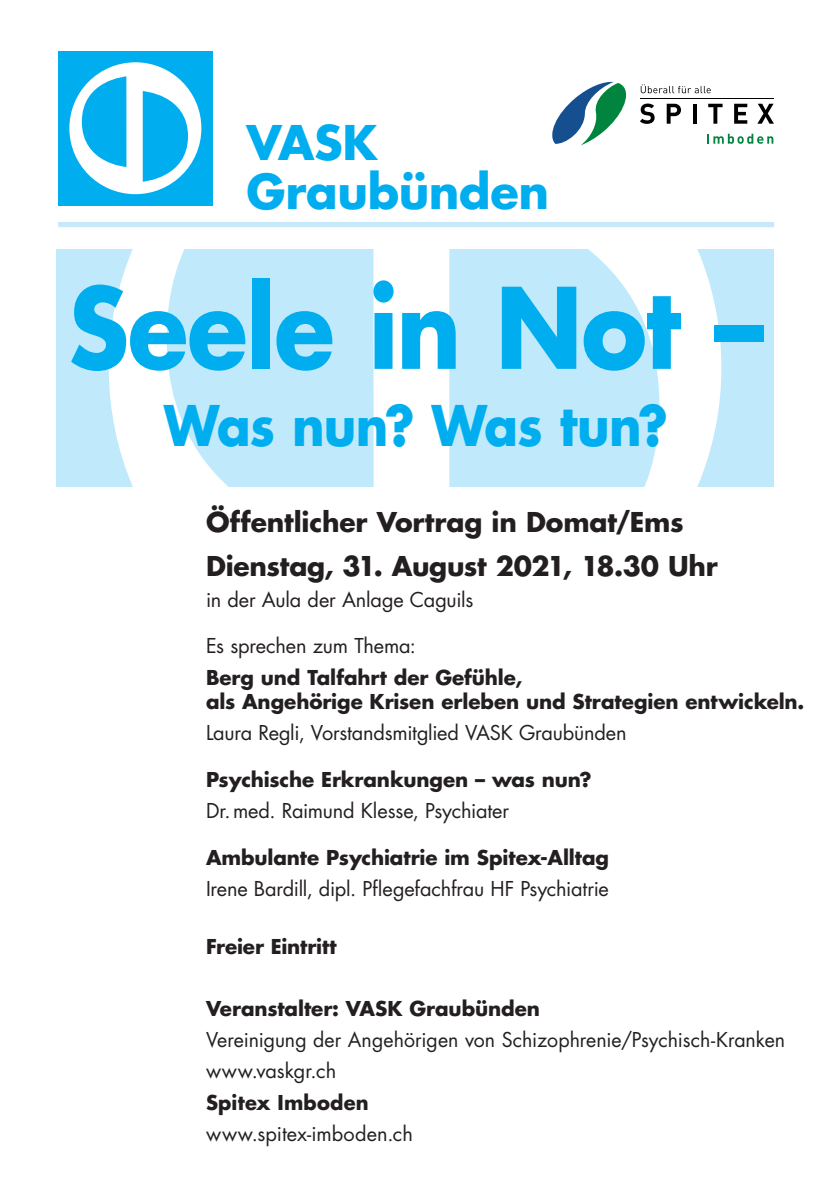
<style>
.page{position:relative;width:840px;height:1191px;background:#fff}
.page>*{position:absolute;margin:0;border:0;box-sizing:border-box;transform-origin:0 0}
.t1{font:700 109px "Futura Std";letter-spacing:-.015em;color:#00aeef;scale:.91 1}
.t2{font:700 54.4px "Futura Std";letter-spacing:-.02em;color:#00aeef;scale:.91 1}
.t3{font:700 46.4px/49.2px "Futura Std";letter-spacing:-.01em;color:#00aeef}
.t4{font:700 26.6px/43.2px "Futura Std";letter-spacing:-.01em;color:#231f20}
.t5{font:20px/31.4px "Futura Std";letter-spacing:-.005em;color:#231f20}
.t6{font:700 20px/24px "Futura Std";letter-spacing:-.005em;color:#231f20}
</style>
<div class="page">
<div style="left:57px;top:249px;width:716px;height:237px;background:#c0eafb"></div>
<svg style="left:109px;top:249px;width:612px;height:237px;fill:#fff"></svg>
<svg style="left:167px;top:249px;width:206px;height:237px"></svg>
<svg style="left:449px;top:249px;width:210px;height:237px"></svg>
<div style="left:58px;top:51px;width:154px;height:154px;background:#00aeef"></div>
<div style="left:69px;top:62px;width:132px;height:132px;background:#fff;border-radius:50%"></div>
<svg style="left:82px;top:76px;width:44px;height:91px"></svg>
<svg style="left:143px;top:91px;width:45px;height:91px"></svg>
<div style="left:58px;top:222px;width:715px;height:5px;background:#c6eafa"></div>
<svg style="left:707px;top:134px;width:66px;height:10px"></svg>
<svg style="left:552px;top:82px;width:74px;height:63px"></svg>
<svg style="left:640px;top:104px;width:14px;height:20px"></svg>
<svg style="left:666px;top:104px;width:14px;height:20px"></svg>
<svg style="left:693px;top:104px;width:3px;height:20px"></svg>
<svg style="left:708px;top:104px;width:14px;height:20px"></svg>
<svg style="left:734px;top:104px;width:12px;height:20px"></svg>
<svg style="left:757px;top:104px;width:16px;height:20px"></svg>
<hr style="left:640px;top:98px;width:133px;height:1px;background:#000">
<svg style="left:640px;top:84px;width:70px;height:9px"></svg>
<h3 class="t3" style="left:246px;top:117px;width:304px">VASK<br>Graubünden</h3>
<h1 class="t1" style="left:68px;top:255px;width:766px">Seele in Not –</h1>
<h2 class="t2" style="left:164px;top:390px;width:555px">Was nun? Was tun?</h2>
<h3 class="t4" style="left:206px;top:500px;width:513px">Öffentlicher Vortrag in Domat/Ems<br>Dienstag, 31. August 2021, 18.30 Uhr</h3>
<p class="t5" style="left:206px;top:584px;width:269px">in der Aula der Anlage Caguils</p>
<p class="t5" style="left:206px;top:630px;width:211px">Es sprechen zum Thema:</p>
<p class="t6" style="left:206px;top:665px;width:599px">Berg und Talfahrt der Gefühle,<br>als Angehörige Krisen erleben und Strategien entwickeln.</p>
<p class="t5" style="left:206px;top:717px;width:422px">Laura Regli, Vorstandsmitglied VASK Graubünden</p>
<p class="t6" style="left:206px;top:767px;width:387px">Psychische Erkrankungen – was nun?</p>
<p class="t5" style="left:206px;top:795px;width:304px">Dr.med. Raimund Klesse, Psychiater</p>
<p class="t6" style="left:206px;top:845px;width:404px">Ambulante Psychiatrie im Spitex-Alltag</p>
<p class="t5" style="left:206px;top:873px;width:404px">Irene Bardill, dipl. Pflegefachfrau HF Psychiatrie</p>
<p class="t6" style="left:206px;top:934px;width:132px">Freier Eintritt</p>
<p class="t6" style="left:206px;top:995px;width:335px">Veranstalter: VASK Graubünden</p>
<p class="t5" style="left:206px;top:1024px;width:580px">Vereinigung der Angehörigen von Schizophrenie/Psychisch-Kranken www.vaskgr.ch</p>
<p class="t6" style="left:206px;top:1090px;width:164px">Spitex Imboden</p>
<p class="t5" style="left:206px;top:1118px;width:208px">www.spitex-imboden.ch</p>
</div>
